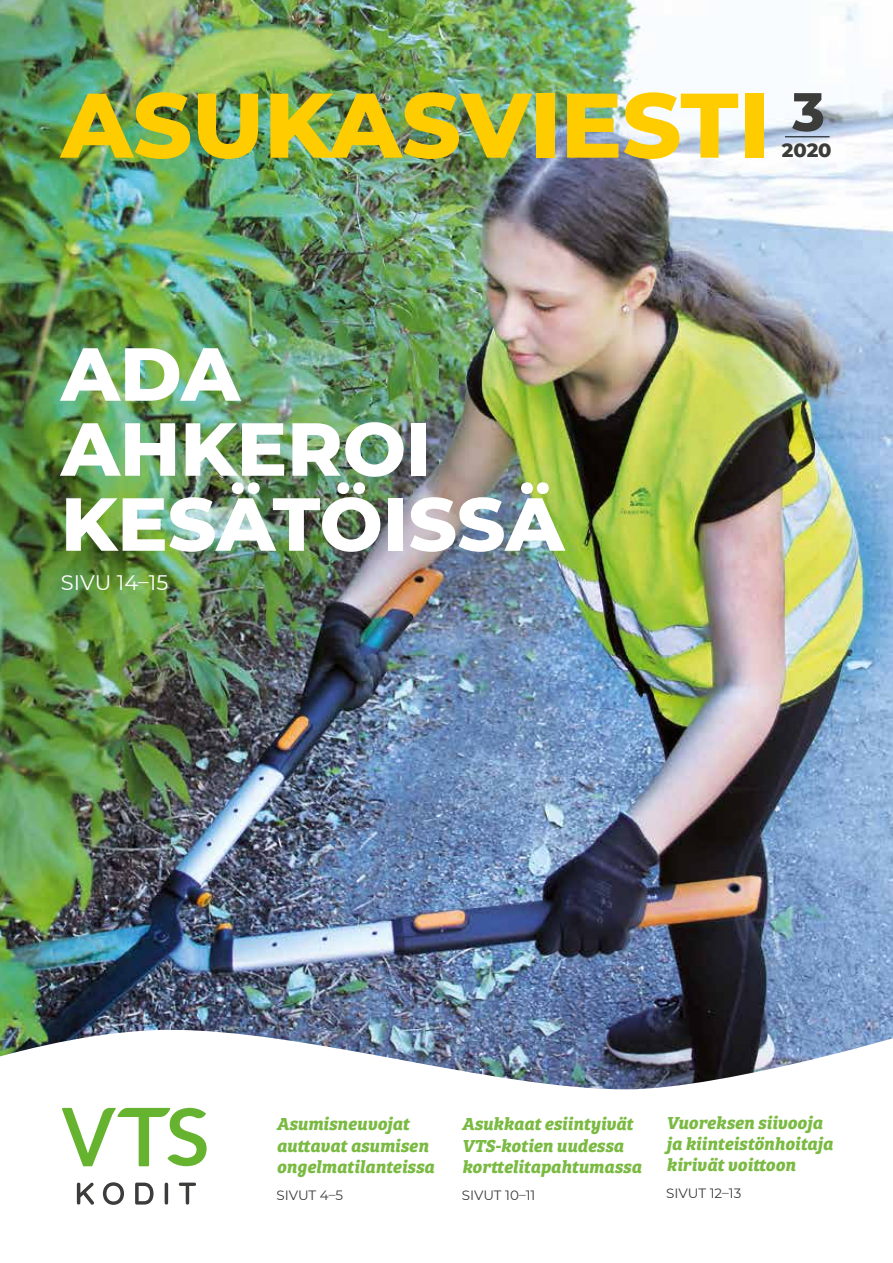
<style>
.page{position:relative;width:893px;height:1263px;background:#fff}
.page>*{position:absolute;margin:0;border:0;box-sizing:border-box;transform-origin:0 0}
.t1{font:800 91.5px "Montserrat";color:#fc0}
.t2{font:800 75px/75px "Montserrat";color:#fff}
.t3{font:800 54px "Montserrat";color:#3c3c3b}
.t4{font:21px "Montserrat";color:#fff}
.t5{font:800 19.5px "Montserrat";color:#3c3c3b}
.t6{font:italic 700 18px/21px "Bree Serif";letter-spacing:-.005em;color:#7aba42}
.t7{font:13.5px "Montserrat";color:#3c3c3b}
</style>
<div class="page">
<img style="left:0;top:0;width:893px;height:988px">
<img style="left:0;top:988px;width:893px;height:217px">
<hr style="left:785px;top:136px;width:45px;height:1px;background:#000">
<svg style="left:62px;top:1108px;width:145px;height:58px"></svg>
<svg style="left:77px;top:1182px;width:17px;height:23px"></svg>
<svg style="left:179px;top:1182px;width:17px;height:22px"></svg>
<svg style="left:103px;top:1182px;width:21px;height:23px"></svg>
<svg style="left:165px;top:1182px;width:3px;height:22px"></svg>
<svg style="left:135px;top:1182px;width:19px;height:22px"></svg>
<h1 class="t1" style="left:61px;top:58px;width:710px">ASUKASVIESTI</h1>
<h3 class="t3" style="left:792px;top:72px;width:34px">3</h3>
<p class="t5" style="left:782px;top:136px;width:51px">2020</p>
<h2 class="t2" style="left:61px;top:332px;width:505px">ADA<br>AHKEROI<br>KESÄTÖISSÄ</h2>
<p class="t4" style="left:61px;top:568px;width:109px">SIVU 14–15</p>
<p class="t6" style="left:276px;top:1112px;width:159px">Asumisneuvojat auttavat asumisen ongelmatilanteissa</p>
<p class="t7" style="left:276px;top:1185px;width:68px">SIVUT 4–5</p>
<p class="t6" style="left:462px;top:1112px;width:181px">Asukkaat esiintyivät<br>VTS-kotien uudessa korttelitapahtumassa</p>
<p class="t7" style="left:462px;top:1185px;width:75px">SIVUT 10–11</p>
<p class="t6" style="left:666px;top:1111px;width:168px">Vuoreksen siivooja ja kiinteistönhoitaja kirivät voittoon</p>
<p class="t7" style="left:666px;top:1184px;width:77px">SIVUT 12–13</p>
</div>
